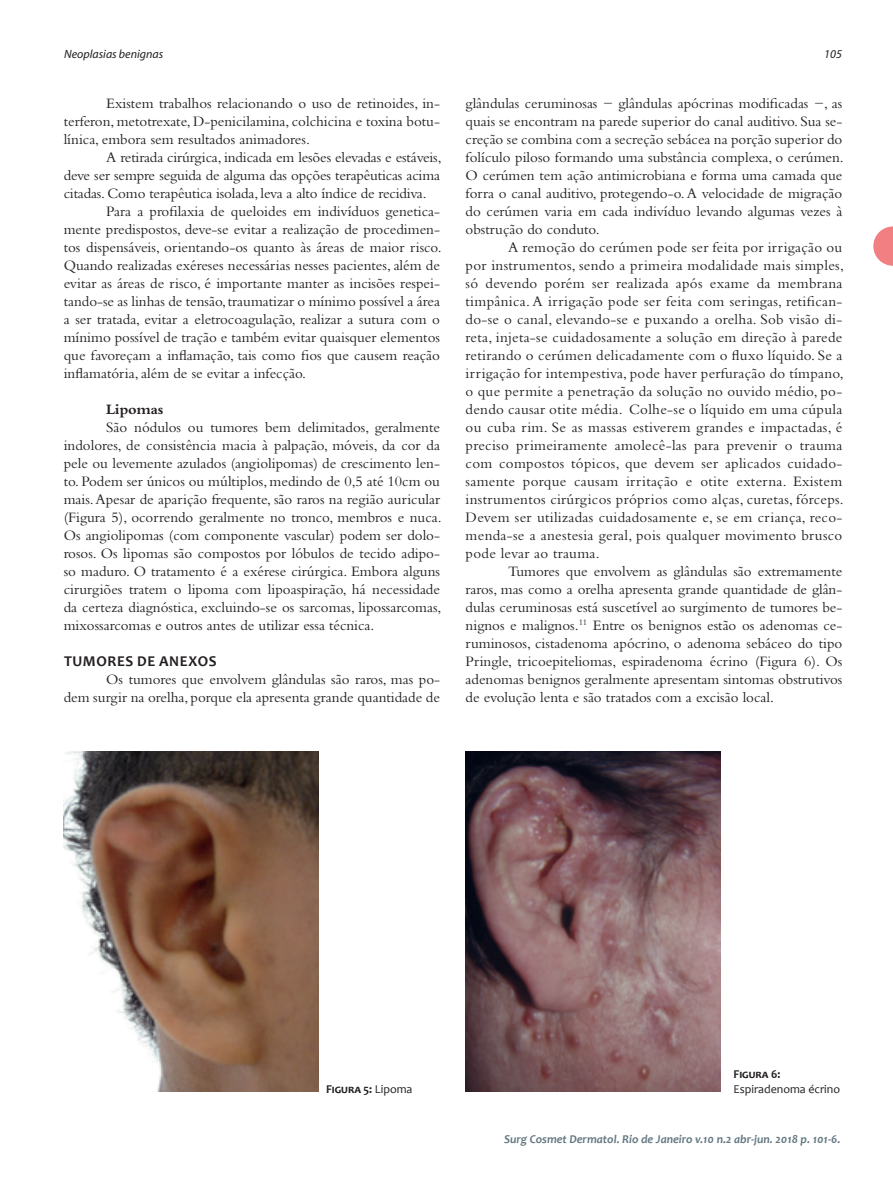
<style>
.page{position:relative;width:893px;height:1191px;background:#fff}
.page>*{position:absolute;margin:0;border:0;box-sizing:border-box;transform-origin:0 0}
.Surgical-PT_-_2016{font:15px/18px "Bembo";color:#231f20;text-align:justify}
.Surgical-PT_-_2016-2{font:700 15px "Candara";letter-spacing:.04em;color:#231f20}
.Surgical-PT_-_2016-3{font:700 15px "Bembo";color:#231f20}
.t1{font:italic 700 12px "Candara";color:#647882}
.t2{font:700 12px "Candara";color:#231f20}
.t3{font:italic 12px "Myriad";color:#231f20}
.t4{font:12px "Candara";color:#231f20}
.s1{font-weight:400}
</style>
<div class="page">
<svg style="left:873px;top:226px;width:20px;height:40px"></svg>
<img style="left:64px;top:751px;width:255px;height:341px">
<img style="left:466px;top:751px;width:255px;height:341px">
<p class="t3" style="left:64px;top:48px;width:101px">Neoplasias benignas</p>
<p class="t3" style="left:824px;top:48px;width:19px">105</p>
<p class="Surgical-PT_-_2016" style="left:64px;top:94px;width:378px;text-indent:43px">Existem trabalhos relacionando o uso de retinoides, in&shy;terferon, metotrexate, D-penicilamina, colchicina e toxina botu&shy;línica, embora sem resultados animadores.</p>
<p class="Surgical-PT_-_2016" style="left:64px;top:148px;width:379px;text-indent:43px">A retirada cirúrgica, indicada em lesões elevadas e estáveis, deve ser sempre seguida de alguma das opções terapêuticas acima citadas. Como terapêutica isolada, leva a alto índice de recidiva.</p>
<p class="Surgical-PT_-_2016" style="left:64px;top:202px;width:379px;text-indent:43px">Para a profilaxia de queloides em indivíduos genetica&shy;mente predispostos, deve-se evitar a realização de procedimen&shy;tos dispensáveis, orientando-os quanto às áreas de maior risco.<br>Quando realizadas exéreses necessárias nesses pacientes, além de evitar as áreas de risco, é importante manter as incisões respei&shy;tando-se as linhas de tensão, traumatizar o mínimo possível a área a ser tratada, evitar a eletrocoagulação, realizar a sutura com o mínimo possível de tração e também evitar quaisquer elementos que favoreçam a inflamação, tais como fios que causem reação inflamatória, além de se evitar a infecção.</p>
<p class="Surgical-PT_-_2016-3" style="left:106px;top:401px;width:59px">Lipomas</p>
<p class="Surgical-PT_-_2016" style="left:64px;top:418px;width:379px;text-indent:43px">São nódulos ou tumores bem delimitados, geralmente indolores, de consistência macia à palpação, móveis, da cor da pele ou levemente azulados (angiolipomas) de crescimento len&shy;to. Podem ser únicos ou múltiplos, medindo de 0,5 até 10cm ou mais. Apesar de aparição frequente, são raros na região auricular (Figura 5), ocorrendo geralmente no tronco, membros e nuca.<br>Os angiolipomas (com componente vascular) podem ser dolo&shy;rosos. Os lipomas são compostos por lóbulos de tecido adipo&shy;so maduro. O tratamento é a exérese cirúrgica. Embora alguns cirurgiões tratem o lipoma com lipoaspiração, há necessidade da certeza diagnóstica, excluindo-se os sarcomas, lipossarcomas, mixossarcomas e outros antes de utilizar essa técnica.</p>
<p class="Surgical-PT_-_2016-2" style="left:64px;top:652px;width:154px">TUMORES DE ANEXOS</p>
<p class="Surgical-PT_-_2016" style="left:64px;top:670px;width:378px;text-align:right">Os tumores que envolvem glândulas são raros, mas po-<br>dem surgir na orelha, porque ela apresenta grande quantidade de</p>
<p class="Surgical-PT_-_2016" style="left:466px;top:94px;width:380px">glândulas ceruminosas − glândulas apócrinas modificadas −, as quais se encontram na parede superior do canal auditivo. Sua se&shy;creção se combina com a secreção sebácea na porção superior do folículo piloso formando uma substância complexa, o cerúmen.<br>O cerúmen tem ação antimicrobiana e forma uma camada que forra o canal auditivo, protegendo-o. A velocidade de migração do cerúmen varia em cada indivíduo levando algumas vezes à obstrução do conduto.</p>
<p class="Surgical-PT_-_2016" style="left:466px;top:238px;width:380px;text-indent:43px">A remoção do cerúmen pode ser feita por irrigação ou por instrumentos, sendo a primeira modalidade mais simples, só devendo porém ser realizada após exame da membrana timpânica. A irrigação pode ser feita com seringas, retifican&shy;do-se o canal, elevando-se e puxando a orelha. Sob visão di&shy;reta, injeta-se cuidadosamente a solução em direção à parede retirando o cerúmen delicadamente com o fluxo líquido. Se a irrigação for intempestiva, pode haver perfuração do tímpano, o que permite a penetração da solução no ouvido médio, po&shy;dendo causar otite média. Colhe-se o líquido em uma cúpula ou cuba rim. Se as massas estiverem grandes e impactadas, é preciso primeiramente amolecê-las para prevenir o trauma com compostos tópicos, que devem ser aplicados cuidado&shy;samente porque causam irritação e otite externa. Existem instrumentos cirúrgicos próprios como alças, curetas, fórceps.<br>Devem ser utilizadas cuidadosamente e, se em criança, reco&shy;menda-se a anestesia geral, pois qualquer movimento brusco pode levar ao trauma.</p>
<p class="Surgical-PT_-_2016" style="left:466px;top:562px;width:378px;text-indent:43px">Tumores que envolvem as glândulas são extremamente raros, mas como a orelha apresenta grande quantidade de glân&shy;dulas ceruminosas está suscetível ao surgimento de tumores be&shy;nignos e malignos.<sup>11</sup> Entre os benignos estão os adenomas ce&shy;ruminosos, cistadenoma apócrino, o adenoma sebáceo do tipo Pringle, tricoepiteliomas, espiradenoma écrino (Figura 6). Os adenomas benignos geralmente apresentam sintomas obstrutivos de evolução lenta e são tratados com a excisão local.</p>
<p class="t2" style="left:326px;top:1081px;width:88px">Figura 5: <span class="s1">Lipoma</span></p>
<p class="t2" style="left:733px;top:1066px;width:48px">Figura 6:</p>
<p class="t4" style="left:733px;top:1081px;width:108px">Espiradenoma écrino</p>
<p class="t1" style="left:504px;top:1131px;width:338px">Surg Cosmet Dermatol. Rio de Janeiro v.10 n.2 abr-jun. 2018 p. 101-6.</p>
</div>
